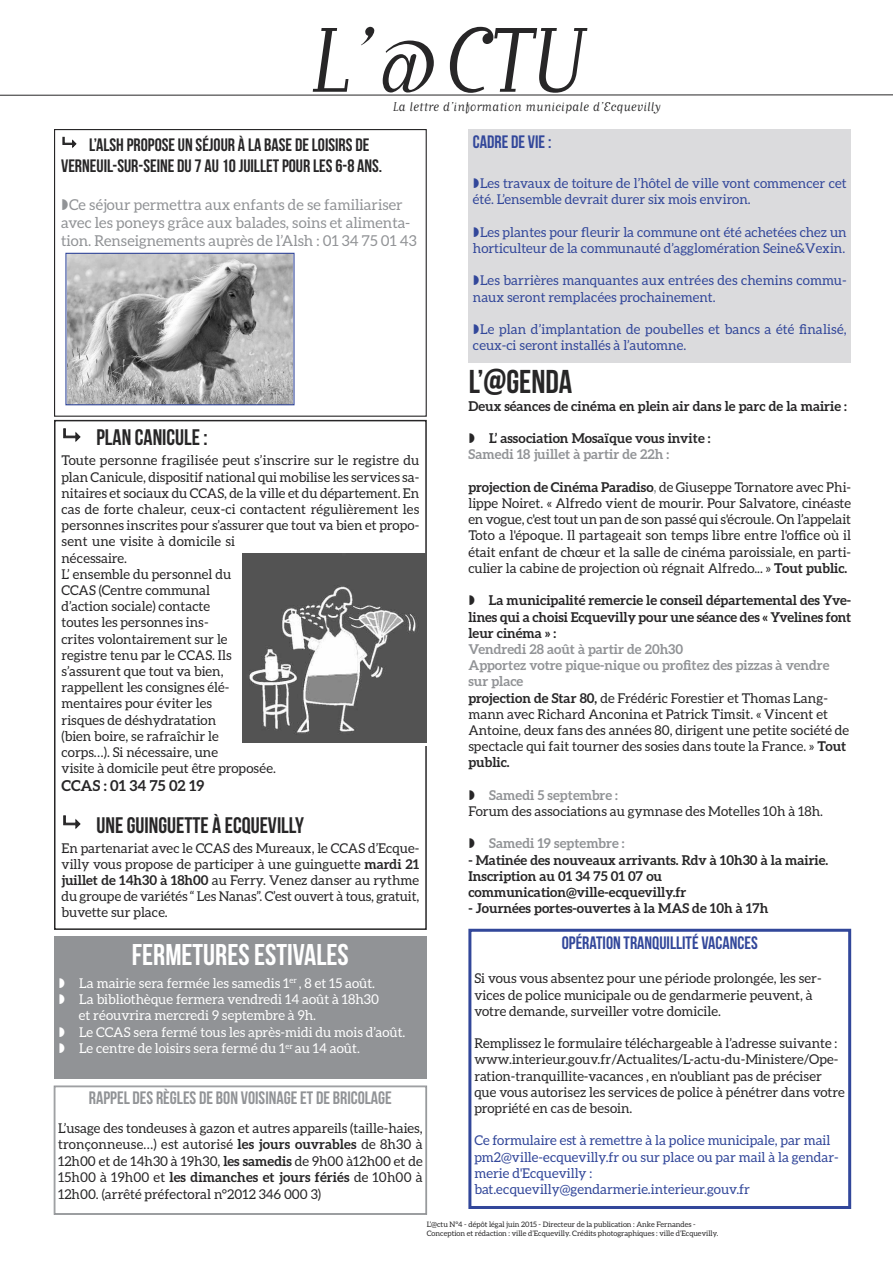
<style>
.page{position:relative;width:893px;height:1263px;background:#fff}
.page>*{position:absolute;margin:0;border:0;box-sizing:border-box;transform-origin:0 0}
.t1{font:108px "Matrix Script";color:#272627}
.t2{font:33px "Bebas Neue";color:#272627}
.t3{font:30px "Bebas Neue";color:#fff}
.t4{font:22.5px "Bebas Neue";color:#272627}
.t5{font:18px/21.8px "Bebas Neue";color:#272627}
.t6{font:18px "Bebas Neue";color:#919396}
.t7{font:18px "Bebas Neue";color:#32479a}
.t8{font:15px/18.1px "Aleo";color:#919396;text-align:center}
.t9{font:15px "Matrix Script";color:#272627}
.t10{font:700 15px "Aleo";color:#272627}
.t11{font:13.5px/16.2px "Aleo";color:#272627}
.t12{font:13.5px/16.4px "Aleo";color:#32479a}
.t13{font:700 13.5px/16.2px "Aleo";color:#272627;text-align:justify}
.t14{font:13.5px/16.4px "Aleo";color:#fff}
.t15{font:700 13.5px "Aleo";color:#919396}
.t16{font:7.5px/9px "Aleo";color:#272627}
.s1{font-weight:700}
.s2{font-weight:700;color:#919396}
</style>
<div class="page">
<div style="left:54px;top:129px;width:373px;height:288px;border:1px solid #272627"></div>
<svg style="left:0;top:94px;width:893px;height:2px"></svg>
<div style="left:54px;top:420px;width:373px;height:510px;border:2px solid #272627"></div>
<div style="left:468px;top:129px;width:383px;height:234px;background:#dbdbdd"></div>
<img style="left:68px;top:255px;width:225px;height:148px">
<div style="left:65px;top:253px;width:230px;height:152px;border:1px solid #32479a"></div>
<svg style="left:242px;top:742px;width:185px;height:4px"></svg>
<img style="left:242px;top:554px;width:185px;height:188px">
<div style="left:54px;top:936px;width:373px;height:143px;background:#919396"></div>
<div style="left:55px;top:1086px;width:371px;height:128px;border:1px solid #919396"></div>
<div style="left:468px;top:929px;width:383px;height:280px;border:3px solid #32479a"></div>
<h1 class="t1" style="left:309px;top:8px;width:278px">L’@CTU</h1>
<p class="t9" style="left:393px;top:99px;width:270px">La lettre d’information municipale d’Ecquevilly</p>
<h3 class="t5" style="left:61px;top:133px;width:323px;text-indent:28px">L’ALSH PROPOSE UN SÉJOUR À LA BASE DE LOISIRS DE<br>VERNEUIL-SUR-SEINE DU 7 AU 10 JUILLETPOUR LES6-8 ANS.</h3>
<p class="t8" style="left:61px;top:195px;width:357px">Ce séjour permettra aux enfants de se familiariser avec les poneys grâce aux balades, soins et alimenta&shy;tion. Renseignements auprès de l’Alsh : 01 34 75 01 43</p>
<h3 class="t4" style="left:96px;top:424px;width:113px">PLAN CANICULE:</h3>
<p class="t11" style="left:61px;top:453px;width:359px">Toute personne fragilisée peut s’inscrire sur le registre du plan Canicule, dispositif national qui mobilise les services sa&shy;nitaires et sociaux du CCAS, de la ville et du département. En cas de forte chaleur, ceux-ci contactent régulièrement les personnes inscrites pour s’assurer que tout va bien et propo&shy;sent une visite à domicile si<br>nécessaire.<br>L’ ensemble du personnel du<br>CCAS (Centre communal<br>d’action sociale) contacte<br>toutes les personnes ins-<br>crites volontairement sur le<br>registre tenu par le CCAS. Ils<br>s’assurent que tout va bien,<br>rappellent les consignes élé-<br>mentaires pour éviter les<br>risques de déshydratation<br>(bien boire, se rafraîchir le<br>corps…). Si nécessaire, une<br>visite à domicile peut être proposée.</p>
<p class="t10" style="left:62px;top:777px;width:144px">CCAS : 01 34 75 02 19</p>
<h3 class="t4" style="left:96px;top:812px;width:209px">UNE GUINGUETTE À ECQUEVILLY</h3>
<p class="t11" style="left:61px;top:840px;width:359px;text-align:justify">En partenariat avec le CCAS des Mureaux, le CCAS d’Ecque&shy;villy vous propose de participer à une guinguette <span class="s1">mardi 21 juillet de 14h30 à 18h00</span> au Ferry. Venez danser au rythme du groupe de variétés “ Les Nanas”. C’est ouvert à tous, gratuit, buvette sur place.</p>
<h3 class="t3" style="left:132px;top:937px;width:218px">FERMETURES ESTIVALES</h3>
<p class="t14" style="left:79px;top:975px;width:328px">La mairie sera fermée les samedis 1<sup>er</sup> , 8 et 15 août.<br>La bibliothèque fermera vendredi 14 août à 18h30<br>et réouvrira mercredi 9 septembre à 9h.<br>Le CCAS sera fermé tous les après-midi du mois d’août.<br>Le centre de loisirs sera fermé du 1<sup>er</sup> au 14 août.</p>
<h3 class="t6" style="left:89px;top:1087px;width:304px">RAPPEL DES RÈGLES DE BON VOISINAGE ET DE BRICOLAGE</h3>
<p class="t11" style="left:58px;top:1120px;width:366px;text-align:justify">L’usage des tondeuses à gazon et autres appareils (taille-haies, tronçonneuse…) est autorisé <span class="s1">les jours ouvrables</span> de 8h30 à 12h00 et de 14h30 à 19h30, <span class="s1">les samedis</span> de 9h00 à12h00 et de 15h00 à 19h00 et <span class="s1">les dimanches et jours fériés</span> de 10h00 à 12h00. (arrêté préfectoral n°2012 346 000 3)</p>
<h3 class="t7" style="left:473px;top:131px;width:80px">CADRE DE VIE:</h3>
<p class="t12" style="left:473px;top:175px;width:375px;text-indent:7px">Les travaux de toiture de l’hôtel de ville vont commencer cet été. L’ensemble devrait durer six mois environ.</p>
<p class="t12" style="left:473px;top:224px;width:375px;text-align:center">Les plantes pour fleurir la commune ont été achetées chez un horticulteur de la communauté d’agglomération Seine&amp;Vexin.</p>
<p class="t12" style="left:473px;top:272px;width:375px;text-indent:7px">Les barrières manquantes aux entrées des chemins commu&shy;naux seront remplacées prochainement.</p>
<p class="t12" style="left:473px;top:321px;width:375px;text-indent:7px">Le plan d’implantation de poubelles et bancs a été finalisé, ceux-ci seront installés à l’automne.</p>
<h2 class="t2" style="left:469px;top:363px;width:105px">L’@GENDA</h2>
<p class="t13" style="left:468px;top:398px;width:380px">Deux séances de cinéma en plein air dans le parc de la mairie :</p>
<p class="t13" style="left:489px;top:430px;width:223px">L’ association Mosaïque vous invite :</p>
<p class="t15" style="left:468px;top:447px;width:202px">Samedi 18 juillet à partir de 22h :</p>
<p class="t11" style="left:468px;top:479px;width:384px;text-align:justify"><span class="s1">projection de Cinéma Paradiso</span><span class="s2">,</span> de Giuseppe Tornatore avec Phi&shy;lippe Noiret. « Alfredo vient de mourir. Pour Salvatore, cinéaste en vogue, c'est tout un pan de son passé qui s'écroule. On l’appelait Toto a l'époque. Il partageait son temps libre entre l'office où il était enfant de chœur et la salle de cinéma paroissiale, en parti&shy;culier la cabine de projection où régnait Alfredo... » <span class="s1">Tout public.</span></p>
<p class="t13" style="left:468px;top:592px;width:384px;text-indent:20px">La municipalité remercie le conseil départemental des Yve&shy;lines qui a choisi Ecquevilly pour une séance des « Yvelines font leur cinéma » :</p>
<p class="t11" style="left:468px;top:641px;width:382px"><span class="s2">Vendredi 28 août à partir de 20h30<br>Apportez votre pique-nique ou profitez des pizzas à vendre sur place<br></span><span class="s1">projection de Star 80,</span> de Frédéric Forestier et Thomas Lang&shy;mann avec Richard Anconina et Patrick Timsit. « Vincent et Antoine, deux fans des années 80, dirigent une petite société de spectacle qui fait tourner des sosies dans toute la France. » <span class="s1">Tout public.</span></p>
<p class="t15" style="left:489px;top:787px;width:130px">Samedi 5 septembre :</p>
<p class="t11" style="left:468px;top:803px;width:356px">Forum des associations au gymnase des Motelles 10h à 18h.</p>
<p class="t15" style="left:489px;top:836px;width:137px">Samedi 19 septembre :</p>
<p class="t13" style="left:468px;top:852px;width:361px;text-align:left">- Matinée des nouveaux arrivants. Rdv à 10h30 à la mairie.<br>Inscription au 01 34 75 01 07 ou communication@ville-ecquevilly.fr</p>
<p class="t13" style="left:468px;top:901px;width:301px">- Journées portes-ouvertes à la MAS de 10h à 17h</p>
<h3 class="t7" style="left:562px;top:932px;width:198px">OPÉRATION TRANQUILLITÉ VACANCES</h3>
<p class="t11" style="left:474px;top:971px;width:349px">Si vous vous absentez pour une période prolongée, les ser&shy;vices de police municipale ou de gendarmerie peuvent, à votre demande, surveiller votre domicile.</p>
<p class="t11" style="left:474px;top:1035px;width:372px">Remplissez le formulaire téléchargeable à l’adresse suivante : www.interieur.gouv.fr/Actualites/L-actu-du-Ministere/Ope&shy;ration-tranquillite-vacances , en n'oubliant pas de préciser que vous autorisez les services de police à pénétrer dans votre propriété en cas de besoin.</p>
<p class="t12" style="left:474px;top:1133px;width:366px">Ce formulaire est à remettre à la police municipale, par mail pm2@ville-ecquevilly.fr ou sur place ou par mail à la gendar&shy;merie d'Ecquevilly : bat.ecquevilly@gendarmerie.interieur.gouv.fr</p>
<p class="t16" style="left:427px;top:1219px;width:293px">L’@ctu N°4 - dépôt légal juin 2015 - Directeur de la publication : Anke Fernandes -<br>Conception et rédaction : ville d’Ecquevilly. Crédits photographiques : ville d’Ecquevilly.</p>
</div>
